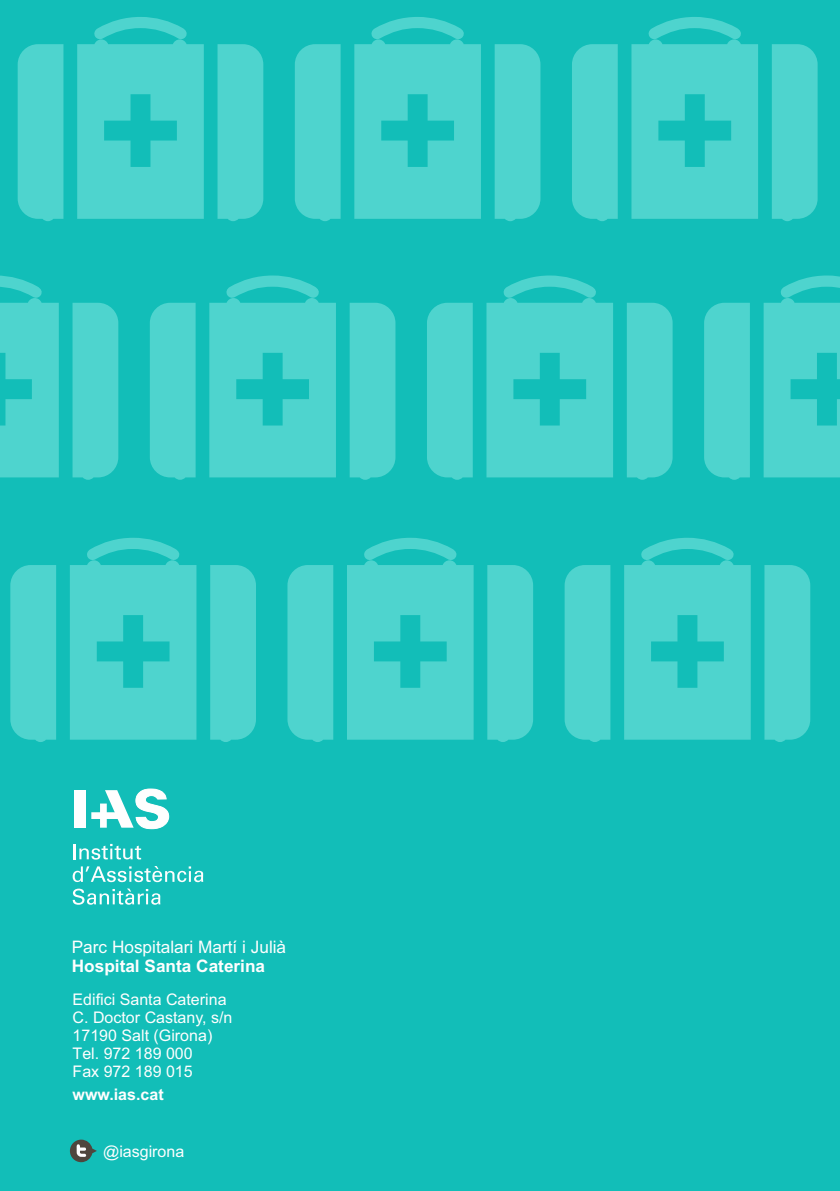
<style>
.page{position:relative;width:840px;height:1191px;background:#fff}
.page>*{position:absolute;margin:0;border:0;box-sizing:border-box;transform-origin:0 0}
.t1{font:17.2px "Arial";color:#fefefe}
.t2{font:700 17.2px "Arial";color:#fefefe}
.t3{font:16px/17.8px "Arial";color:#fefefe}
.t4{font:700 16px "Arial";color:#fefefe}
</style>
<div class="page">
<div style="left:0;top:0;width:839px;height:1191px;background:#12beb8"></div>
<svg style="left:427px;top:275px;width:245px;height:205px;fill:#4ed4ce"></svg>
<svg style="left:0;top:275px;width:118px;height:205px"></svg>
<svg style="left:704px;top:275px;width:135px;height:205px"></svg>
<svg style="left:150px;top:275px;width:245px;height:205px;fill:#4ed4ce"></svg>
<svg style="left:564px;top:538px;width:245px;height:204px;fill:#4ed4ce"></svg>
<svg style="left:10px;top:538px;width:246px;height:204px;fill:#4ed4ce"></svg>
<svg style="left:287px;top:538px;width:246px;height:204px;fill:#4ed4ce"></svg>
<svg style="left:572px;top:17px;width:245px;height:204px;fill:#4ed4ce"></svg>
<svg style="left:18px;top:17px;width:245px;height:204px;fill:#4ed4ce"></svg>
<svg style="left:295px;top:17px;width:245px;height:204px;fill:#4ed4ce"></svg>
<svg style="left:73px;top:888px;width:87px;height:16px"></svg>
<svg style="left:73px;top:866px;width:130px;height:16px"></svg>
<svg style="left:73px;top:844px;width:68px;height:15px"></svg>
<div style="left:74px;top:790px;width:11px;height:37px;background:#fefefe"></div>
<svg style="left:91px;top:788px;width:78px;height:41px"></svg>
<svg style="left:70px;top:1139px;width:27px;height:23px"></svg>
<p class="t1" style="left:72px;top:940px;width:216px">Parc Hospitalari Martí i Julià</p>
<p class="t2" style="left:72px;top:959px;width:195px">Hospital Santa Caterina</p>
<p class="t3" style="left:72px;top:992px;width:161px">Edifici Santa Caterina<br>C. Doctor Castany, s/n<br>17190 Salt (Girona)<br>Tel. 972 189 000<br>Fax 972 189 015</p>
<p class="t4" style="left:72px;top:1088px;width:92px">www.ias.cat</p>
<p class="t3" style="left:103px;top:1143px;width:83px">@iasgirona</p>
</div>
